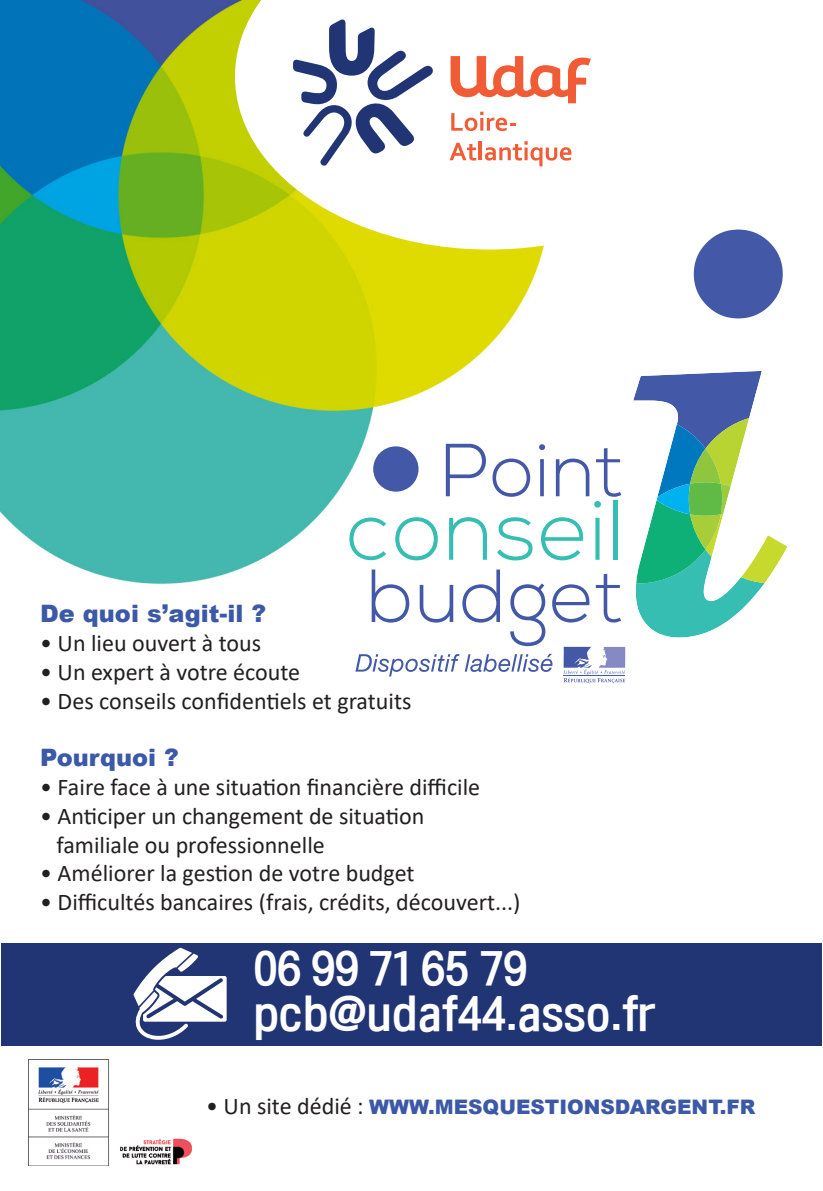
<style>
.page{position:relative;width:823px;height:1191px;background:#fff}
.page>*{position:absolute;margin:0;border:0;box-sizing:border-box;transform-origin:0 0}
.t1{font:38px "TT Comsetak R";color:#fff}
.t2{font:24px "Calibri";color:#231f20}
.t3{font:900 24px "Arial";color:#3c59a7}
.t4{font:900 20px "Arial";color:#3c59a7}
.s1{font-family:"Calibri";font-weight:400;font-size:24px;color:#231f20}
</style>
<div class="page">
<div style="left:1px;top:943px;width:820px;height:103px;background:#213574"></div>
<img style="left:0;top:0;width:566px;height:616px">
<svg style="left:633px;top:371px;width:154px;height:266px"></svg>
<svg style="left:693px;top:229px;width:89px;height:89px"></svg>
<div style="left:373px;top:446px;width:45px;height:45px;background:#4359a7;border-radius:50%"></div>
<svg style="left:445px;top:444px;width:85px;height:53px"></svg>
<svg style="left:349px;top:517px;width:37px;height:43px"></svg>
<svg style="left:395px;top:517px;width:42px;height:43px"></svg>
<svg style="left:449px;top:517px;width:37px;height:43px"></svg>
<svg style="left:496px;top:517px;width:36px;height:43px"></svg>
<svg style="left:539px;top:443px;width:82px;height:117px"></svg>
<svg style="left:612px;top:500px;width:4px;height:60px"></svg>
<svg style="left:371px;top:569px;width:38px;height:53px"></svg>
<svg style="left:419px;top:585px;width:34px;height:37px"></svg>
<svg style="left:462px;top:569px;width:37px;height:53px"></svg>
<svg style="left:510px;top:583px;width:35px;height:63px"></svg>
<svg style="left:552px;top:574px;width:68px;height:48px"></svg>
<svg style="left:355px;top:654px;width:197px;height:22px"></svg>
<svg style="left:563px;top:647px;width:62px;height:36px"></svg>
<img style="left:28px;top:1059px;width:163px;height:106px">
<svg style="left:235px;top:0;width:508px;height:249px"></svg>
<svg style="left:293px;top:19px;width:140px;height:147px"></svg>
<svg style="left:450px;top:56px;width:140px;height:47px"></svg>
<svg style="left:451px;top:112px;width:64px;height:19px"></svg>
<svg style="left:449px;top:143px;width:27px;height:18px"></svg>
<hr style="left:478px;top:141px;width:3px;height:19px;background:#f15c36">
<svg style="left:484px;top:141px;width:87px;height:25px"></svg>
<svg style="left:133px;top:947px;width:93px;height:92px"></svg>
<p class="t3" style="left:40px;top:596px;width:227px">De quoi s’agit-il ?</p>
<p class="t2" style="left:40px;top:626px;width:222px">• Un lieu ouvert à tous</p>
<p class="t2" style="left:40px;top:655px;width:261px">• Un expert à votre écoute</p>
<p class="t2" style="left:40px;top:684px;width:372px">• Des conseils confidentiels et gratuits</p>
<p class="t3" style="left:40px;top:740px;width:140px">Pourquoi ?</p>
<p class="t2" style="left:40px;top:770px;width:441px">• Faire face à une situation financière difficile</p>
<p class="t2" style="left:40px;top:799px;width:385px">• Anticiper un changement de situation</p>
<p class="t2" style="left:56px;top:828px;width:270px">familiale ou professionnelle</p>
<p class="t2" style="left:40px;top:856px;width:375px">• Améliorer la gestion de votre budget</p>
<p class="t2" style="left:40px;top:885px;width:481px">• Difficultés bancaires (frais, crédits, découvert...)</p>
<p class="t1" style="left:253px;top:943px;width:275px">06 99 71 65 79</p>
<p class="t1" style="left:253px;top:988px;width:403px">pcb@udaf44.asso.fr</p>
<p class="t4" style="left:206px;top:1092px;width:550px"><span class="s1">• Un site dédié :</span> WWW.MESQUESTIONSDARGENT.FR</p>
</div>
